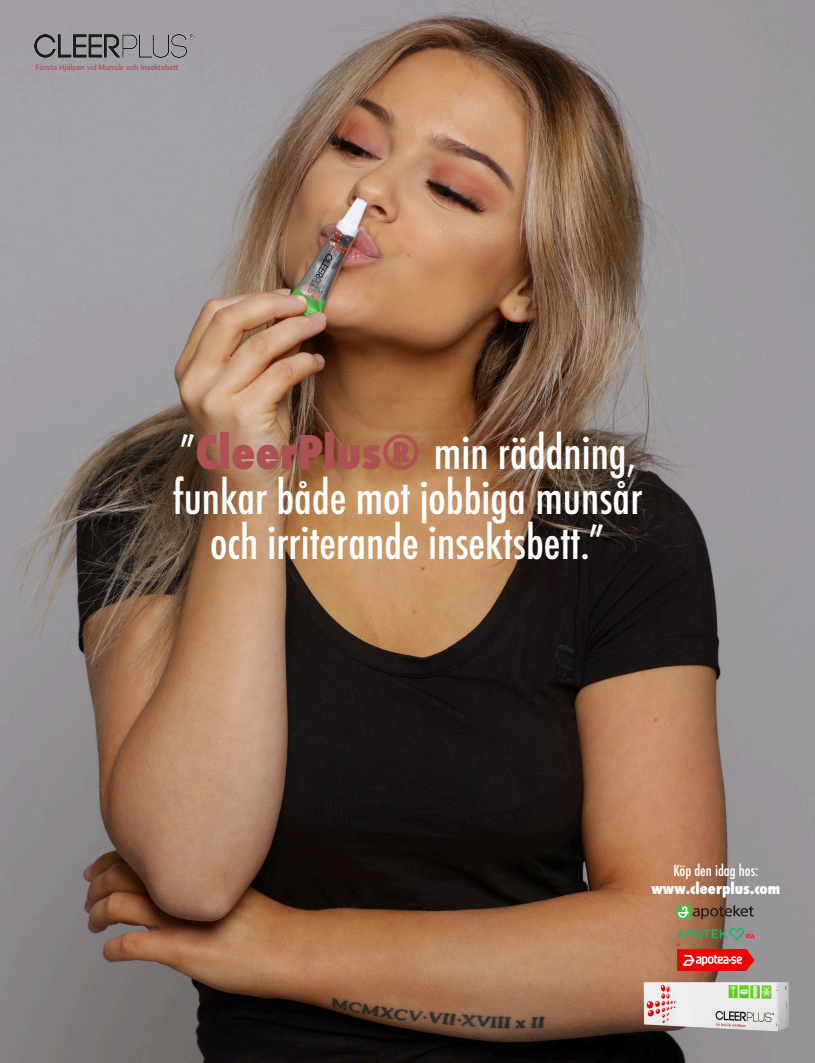
<style>
.page{position:relative;width:815px;height:1063px;background:#fff}
.page>*{position:absolute;margin:0;border:0;box-sizing:border-box;transform-origin:0 0}
.t1{font:500 condensed 45px/45px "Futura";color:#fff;text-align:center}
.t2{font:800 condensed 15px "Futura";color:#fff}
.t3{font:500 condensed 15px "Futura";color:#fff}
.t4{font:500 7.5px "Roboto";color:#ad5152}
.s1{font-weight:800;color:#ad5152}
</style>
<div class="page">
<img style="left:0;top:0;width:815px;height:1063px">
<img style="left:35px;top:34px;width:158px;height:23px">
<img style="left:644px;top:982px;width:78px;height:46px">
<svg style="left:675px;top:905px;width:79px;height:15px"></svg>
<svg style="left:677px;top:928px;width:78px;height:12px"></svg>
<img style="left:678px;top:949px;width:75px;height:21px">
<p class="t4" style="left:36px;top:63px;width:144px">Första Hjälpen vid Munsår och Insektsbett</p>
<p class="t1" style="left:173px;top:429px;width:471px">”<span class="s1">CleerPlus®</span> min räddning, funkar både mot jobbiga munsår och irriterande insektsbett.”</p>
<p class="t3" style="left:673px;top:861px;width:86px">Köp den idag hos:</p>
<p class="t2" style="left:651px;top:879px;width:130px">www.cleerplus.com</p>
</div>
